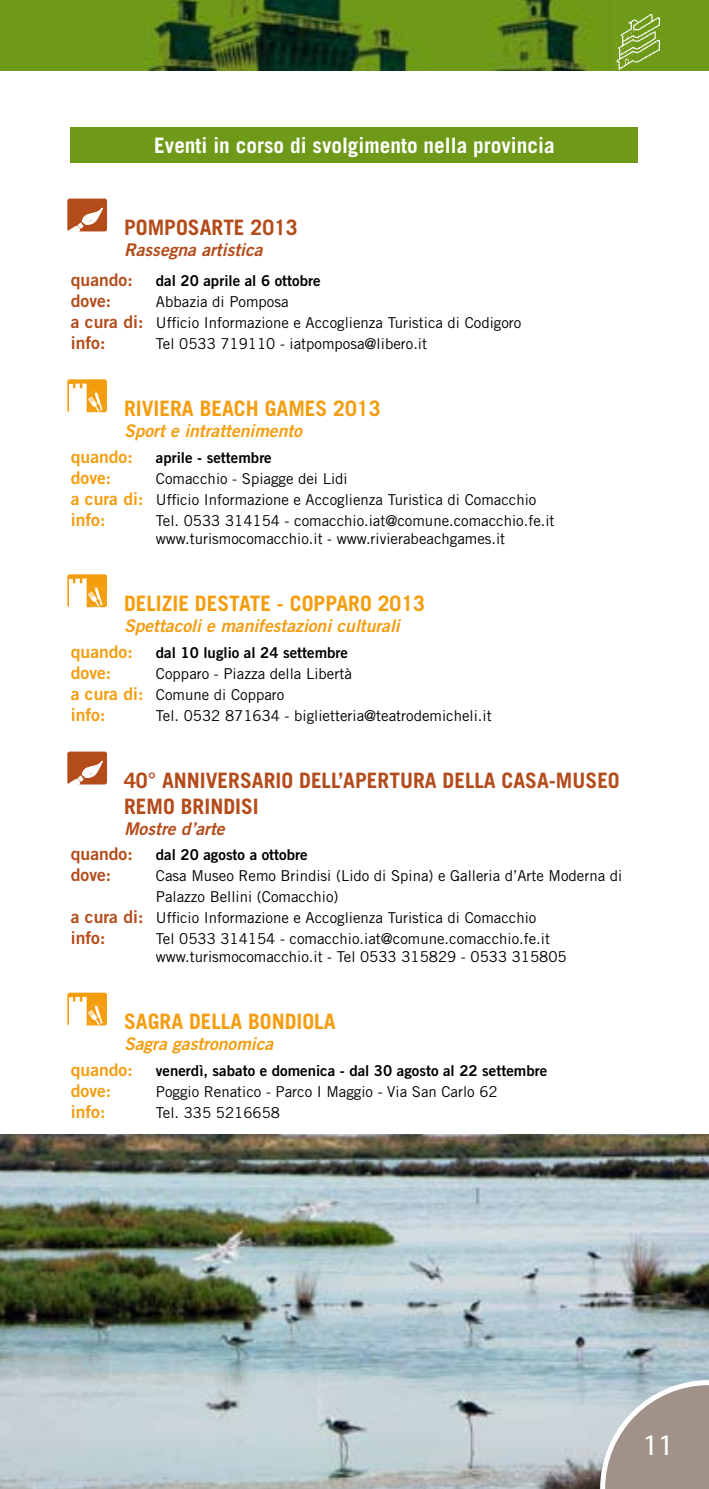
<style>
.page{position:relative;width:709px;height:1489px;background:#fff}
.page>*{position:absolute;margin:0;border:0;box-sizing:border-box;transform-origin:0 0}
.t1{font:30px "Myriad Pro";color:#fff}
.t2{font:700 21.25px/25.5px "Trade Gothic LT Std";color:#b44b1a}
.t3{font:700 21.25px "Trade Gothic LT Std";color:#f49d0f}
.t4{font:700 21.25px "Trade Gothic LT Std";color:#fff}
.t5{font:17.5px "Trade Gothic LT Std Bd 2 Obl";color:#f49d0f}
.t6{font:17.5px "Trade Gothic LT Std Bd 2";color:#f49d0f}
.t7{font:17.5px "Trade Gothic LT Std Bd 2";color:#b44b1a}
.t8{font:17.5px "Trade Gothic LT Std Bd 2 Obl";color:#b44b1a}
.t9{font:15px/21px "Trade Gothic LT Std";color:#000}
.t10{font:15px "Trade Gothic LT Std Bd 2";color:#000}
.s1{font-family:"Trade Gothic LT Std Bd 2";font-size:17.5px;color:#b44b1a}
.s2{font-family:"Trade Gothic LT Std Bd 2";font-size:17.5px;color:#f49d0f}
</style>
<div class="page">
<div style="left:0;top:0;width:709px;height:71px;background:#6f9a19"></div>
<img style="left:143px;top:0;width:474px;height:71px">
<img style="left:617px;top:14px;width:42px;height:55px">
<img style="left:0;top:1134px;width:709px;height:354px">
<svg style="left:600px;top:1379px;width:109px;height:109px;background:#aca6a1"></svg>
<div style="left:67px;top:379px;width:40px;height:33px;background:#f49d0c;border-radius:2px"></div>
<svg style="left:69px;top:383px;width:38px;height:30px"></svg>
<div style="left:67px;top:574px;width:40px;height:33px;background:#f49d0c;border-radius:2px"></div>
<svg style="left:69px;top:578px;width:38px;height:30px"></svg>
<div style="left:67px;top:992px;width:40px;height:33px;background:#f49d0c;border-radius:2px"></div>
<svg style="left:69px;top:996px;width:38px;height:30px"></svg>
<div style="left:71px;top:128px;width:567px;height:35px;background:#6f9a19"></div>
<div style="left:67px;top:198px;width:40px;height:33px;background:#b44b1a;border-radius:2px"></div>
<svg style="left:68px;top:208px;width:35px;height:24px"></svg>
<div style="left:67px;top:751px;width:40px;height:33px;background:#b44b1a;border-radius:2px"></div>
<svg style="left:68px;top:761px;width:35px;height:23px"></svg>
<h2 class="t4" style="left:154px;top:132px;width:402px">Eventi in corso di svolgimento nella provincia</h2>
<h2 class="t2" style="left:124px;top:214px;width:175px">POMPOSARTE 2013</h2>
<p class="t8" style="left:124px;top:239px;width:140px">Rassegna artistica</p>
<p class="t7" style="left:71px;top:268px;width:63px">quando:</p>
<p class="t10" style="left:156px;top:271px;width:166px">dal 20 aprile al 6 ottobre</p>
<p class="t7" style="left:71px;top:289px;width:42px">dove:</p>
<p class="t9" style="left:71px;top:290px;width:452px;text-indent:85px">Abbazia di Pomposa<br><span class="s1">a cura di:</span> Ufficio Informazione e Accoglienza Turistica di Codigoro</p>
<p class="t7" style="left:71px;top:331px;width:36px">info:</p>
<p class="t9" style="left:156px;top:332px;width:272px">Tel 0533 719110 - iatpomposa@libero.it</p>
<h2 class="t3" style="left:124px;top:395px;width:258px">RIVIERA BEACH GAMES 2013</h2>
<p class="t5" style="left:124px;top:420px;width:179px">Sport e intrattenimento</p>
<p class="t6" style="left:71px;top:446px;width:63px">quando:</p>
<p class="t10" style="left:156px;top:448px;width:117px">aprile - settembre</p>
<p class="t6" style="left:71px;top:467px;width:42px">dove:</p>
<p class="t9" style="left:71px;top:468px;width:467px;text-indent:85px">Comacchio - Spiagge dei Lidi<br><span class="s2">a cura di:</span> Ufficio Informazione e Accoglienza Turistica di Comacchio</p>
<p class="t6" style="left:71px;top:509px;width:36px">info:</p>
<p class="t9" style="left:156px;top:511px;width:400px;line-height:18px">Tel. 0533 314154 - comacchio.iat@comune.comacchio.fe.it www.turismocomacchio.it - www.rivierabeachgames.it</p>
<h2 class="t3" style="left:124px;top:590px;width:302px">DELIZIE DESTATE - COPPARO 2013</h2>
<p class="t5" style="left:124px;top:615px;width:277px">Spettacoli e manifestazioni culturali</p>
<p class="t6" style="left:71px;top:640px;width:63px">quando:</p>
<p class="t10" style="left:156px;top:643px;width:194px">dal 10 luglio al 24 settembre</p>
<p class="t6" style="left:71px;top:661px;width:42px">dove:</p>
<p class="t9" style="left:71px;top:662px;width:282px;text-indent:85px">Copparo - Piazza della Libertà <span class="s2">a cura di:</span> Comune di Copparo</p>
<p class="t6" style="left:71px;top:703px;width:36px">info:</p>
<p class="t9" style="left:156px;top:704px;width:337px">Tel. 0532 871634 - biglietteria@teatrodemicheli.it</p>
<h2 class="t2" style="left:124px;top:767px;width:497px">40° ANNIVERSARIO DELL’APERTURA DELLA CASA-MUSEO<br>REMO BRINDISI</h2>
<p class="t8" style="left:124px;top:817px;width:102px">Mostre d’arte</p>
<p class="t7" style="left:71px;top:842px;width:63px">quando:</p>
<p class="t10" style="left:156px;top:845px;width:153px">dal 20 agosto a ottobre</p>
<p class="t7" style="left:71px;top:863px;width:42px">dove:</p>
<p class="t9" style="left:156px;top:864px;width:468px">Casa Museo Remo Brindisi (Lido di Spina) e Galleria d’Arte Moderna di</p>
<p class="t9" style="left:156px;top:885px;width:184px">Palazzo Bellini (Comacchio)</p>
<p class="t9" style="left:71px;top:906px;width:467px"><span class="s1">a cura di:</span> Ufficio Informazione e Accoglienza Turistica di Comacchio</p>
<p class="t7" style="left:71px;top:926px;width:36px">info:</p>
<p class="t9" style="left:156px;top:929px;width:412px;line-height:18px">Tel 0533 314154 - comacchio.iat@comune.comacchio.fe.it www.turismocomacchio.it - Tel 0533 315829 - 0533 315805</p>
<h2 class="t3" style="left:124px;top:1008px;width:213px">SAGRA DELLA BONDIOLA</h2>
<p class="t5" style="left:124px;top:1033px;width:151px">Sagra gastronomica</p>
<p class="t6" style="left:71px;top:1059px;width:63px">quando:</p>
<p class="t10" style="left:156px;top:1061px;width:393px">venerdì, sabato e domenica - dal 30 agosto al 22 settembre</p>
<p class="t6" style="left:71px;top:1080px;width:42px">dove:</p>
<p class="t9" style="left:156px;top:1081px;width:343px">Poggio Renatico - Parco I Maggio - Via San Carlo 62</p>
<p class="t6" style="left:71px;top:1101px;width:36px">info:</p>
<p class="t9" style="left:156px;top:1102px;width:126px">Tel. 335 5216658</p>
<h1 class="t1" style="left:642px;top:1425px;width:32px">11</h1>
</div>
